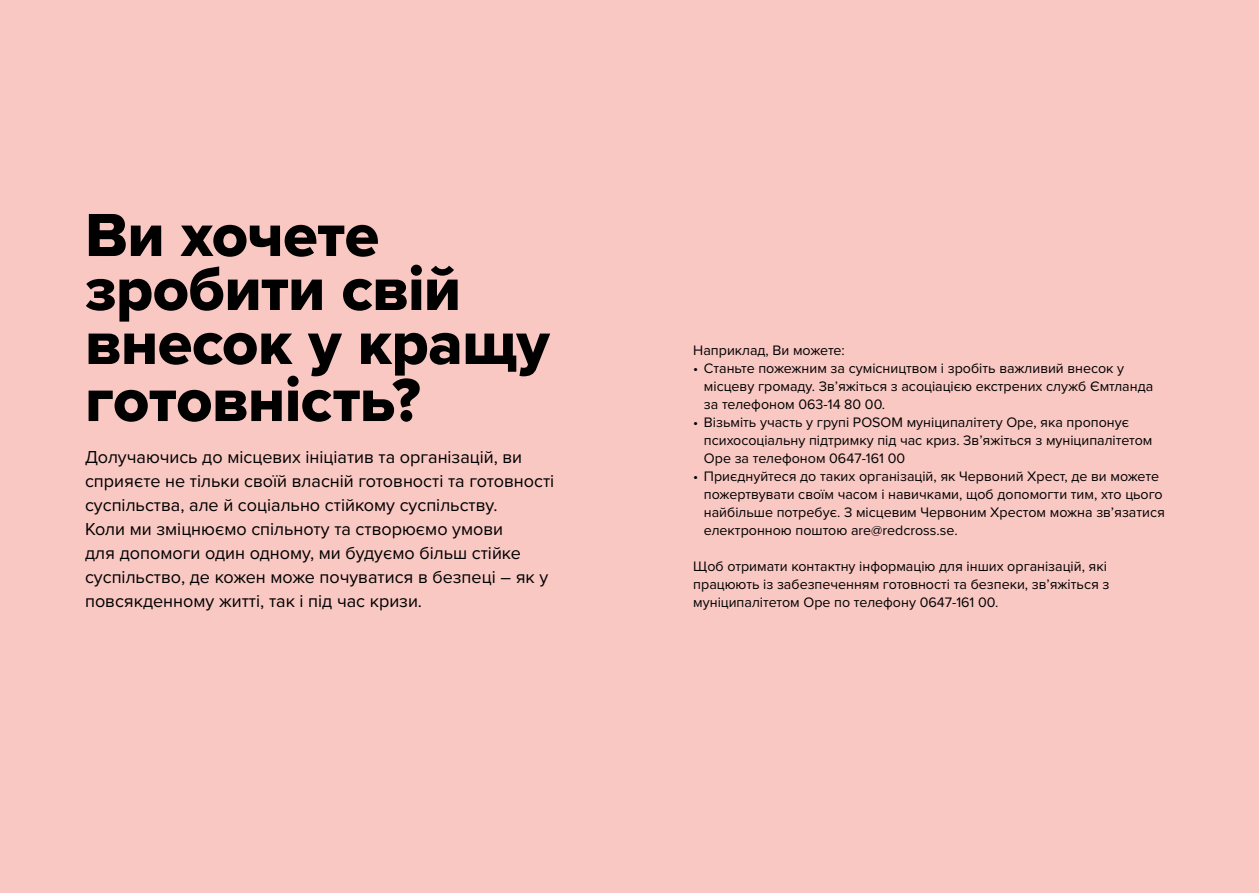
<style>
.page{position:relative;width:1259px;height:893px;background:#f9c8c3}
.page>*{position:absolute;margin:0;border:0;box-sizing:border-box;transform-origin:0 0}
.t1{font:63px/55.1px "Proxima Nova Extrabld";letter-spacing:-.01em;color:#000}
.t2{font:18px/24px "Proxima Nova";color:#000}
.t3{font:14.25px/18px "Proxima Nova";color:#000}
</style>
<div class="page">
<h1 class="t1" style="left:85px;top:207px;width:466px">Ви хочете зробити свій внесок у кращу готовність?</h1>
<p class="t2" style="left:85px;top:444px;width:471px">Долучаючись до місцевих ініціатив та організацій, ви сприяєте не тільки своїй власній готовності та готовності суспільства, але й соціально стійкому суспільству.<br>Коли ми зміцнюємо спільноту та створюємо умови<br>для допомоги один одному, ми будуємо більш стійке суспільство, де кожен може почуватися в безпеці – як у повсякденному житті, так і під час кризи.</p>
<p class="t3" style="left:693px;top:340px;width:153px">Наприклад, Ви можете:</p>
<p class="t3" style="left:704px;top:358px;width:451px;text-indent:-11px">• Станьте пожежним за сумісництвом і зробіть важливий внесок у місцеву громаду. Зв’яжіться з асоціацією екстрених служб Ємтланда за телефоном 063-14 80 00.</p>
<p class="t3" style="left:704px;top:412px;width:450px;text-indent:-11px">• Візьміть участь у групі POSOM муніципалітету Оре, яка пропонує психосоціальну підтримку під час криз. Зв’яжіться з муніципалітетом<br>Оре за телефоном 0647-161 00</p>
<p class="t3" style="left:704px;top:466px;width:462px;text-indent:-11px">• Приєднуйтеся до таких організацій, як Червоний Хрест, де ви можете пожертвувати своїм часом і навичками, щоб допомогти тим, хто цього найбільше потребує. З місцевим Червоним Хрестом можна зв’язатися електронною поштою are@redcross.se.</p>
<p class="t3" style="left:693px;top:556px;width:418px">Щоб отримати контактну інформацію для інших організацій, які працюють із забезпеченням готовності та безпеки, зв’яжіться з муніципалітетом Оре по телефону 0647-161 00.</p>
</div>
